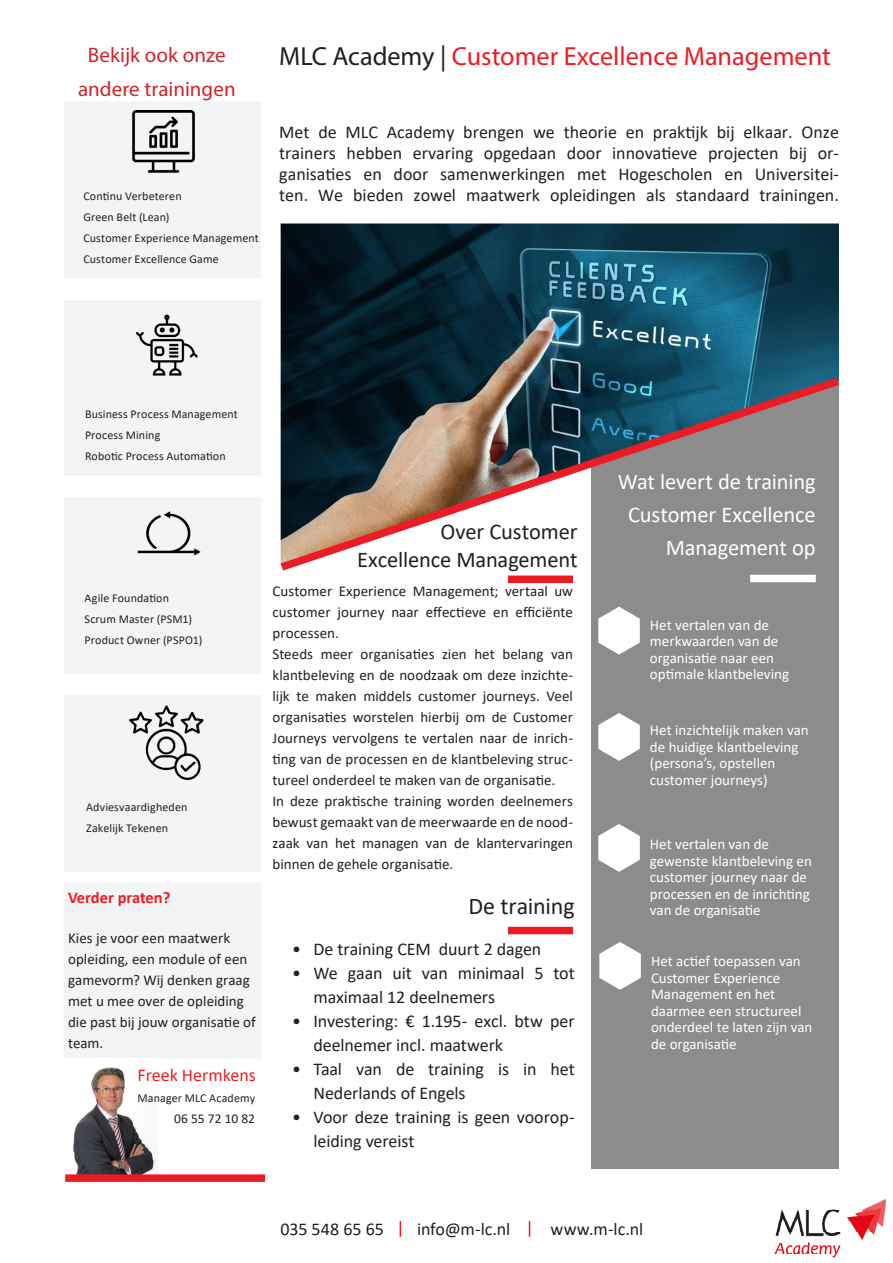
<style>
.page{position:relative;width:893px;height:1263px;background:#fff}
.page>*{position:absolute;margin:0;border:0;box-sizing:border-box;transform-origin:0 0}
._41_Header_black_Tit{font:26.25px "Myriad Pro";color:#ed1c24}
.t1{font:24px "Calibri";letter-spacing:-.01em;color:#231f20}
.t2{font:22.5px/33px "Calibri";letter-spacing:-.01em;color:#fff;text-align:center}
.t3{font:22.5px "Calibri";letter-spacing:-.01em;color:#231f20}
._12_Small_Title_blac{font:21px "Myriad Pro";letter-spacing:.005em;color:#d1232a}
._12_Subheader_black{font:18px/24px "Calibri";letter-spacing:-.005em;color:#231f20}
.Box2_Question{font:18px "Calibri";letter-spacing:-.005em;color:#231f20}
.t4{font:18px "Calibri";color:#ed1c24}
.t5{font:700 16.5px "Calibri";letter-spacing:-.005em;color:#ed1c24}
.t6{font:15px/21px "Calibri";letter-spacing:.005em;color:#231f20;text-align:justify}
.t7{font:15px/16.5px "Calibri";color:#fff}
.t8{font:13.5px "Calibri";letter-spacing:.005em;color:#231f20}
.t9{font:12px "Calibri";letter-spacing:.01em;color:#231f20}
.s1{color:#231f20}
</style>
<div class="page">
<div style="left:64px;top:101px;width:197px;height:177px;background:#f3f4f5"></div>
<div style="left:591px;top:362px;width:248px;height:807px;background:#8c8c8c"></div>
<img style="left:281px;top:223px;width:558px;height:149px">
<div style="left:508px;top:575px;width:65px;height:8px;background:#ed1c24"></div>
<div style="left:508px;top:927px;width:65px;height:7px;background:#ed1c24"></div>
<svg style="left:598px;top:607px;width:42px;height:47px"></svg>
<div style="left:750px;top:575px;width:66px;height:7px;background:#fff"></div>
<svg style="left:598px;top:713px;width:42px;height:48px"></svg>
<svg style="left:598px;top:824px;width:42px;height:48px"></svg>
<svg style="left:599px;top:942px;width:42px;height:48px"></svg>
<img style="left:774px;top:1199px;width:112px;height:59px">
<svg style="left:280px;top:372px;width:559px;height:204px"></svg>
<svg style="left:400px;top:1221px;width:1px;height:16px"></svg>
<svg style="left:529px;top:1221px;width:1px;height:16px"></svg>
<div style="left:64px;top:695px;width:197px;height:177px;background:#f3f4f5"></div>
<div style="left:64px;top:300px;width:197px;height:176px;background:#f3f4f5"></div>
<div style="left:64px;top:497px;width:197px;height:176px;background:#f3f4f5"></div>
<div style="left:64px;top:882px;width:197px;height:177px;background:#f3f4f5"></div>
<img style="left:73px;top:1067px;width:84px;height:107px">
<div style="left:65px;top:1174px;width:200px;height:8px;background:#ed1c24"></div>
<img style="left:132px;top:111px;width:63px;height:62px">
<img style="left:129px;top:706px;width:75px;height:75px">
<img style="left:135px;top:314px;width:63px;height:62px">
<img style="left:137px;top:511px;width:64px;height:45px">
<p class="_12_Small_Title_blac" style="left:88px;top:42px;width:139px">Bekijk ook onze</p>
<p class="_41_Header_black_Tit" style="left:279px;top:40px;width:553px"><span class="s1">MLC Academy |</span> Customer Excellence Management</p>
<p class="_12_Small_Title_blac" style="left:78px;top:76px;width:159px">andere trainingen</p>
<p class="t9" style="left:83px;top:188px;width:100px">Continu Verbeteren</p>
<p class="t9" style="left:83px;top:209px;width:88px">Green Belt (Lean)</p>
<p class="t9" style="left:83px;top:230px;width:177px">Customer Experience Management</p>
<p class="t9" style="left:83px;top:251px;width:137px">Customer Excellence Game</p>
<p class="_12_Subheader_black" style="left:279px;top:121px;width:561px;line-height:21px;text-align:justify">Met de MLC Academy brengen we theorie en praktijk bij elkaar. Onze trainers hebben ervaring opgedaan door innovatieve projecten bij or&shy;ganisaties en door samenwerkingen met Hogescholen en Universitei&shy;ten. We bieden zowel maatwerk opleidingen als standaard trainingen.</p>
<p class="t9" style="left:85px;top:406px;width:154px">Business Process Management</p>
<p class="t9" style="left:85px;top:427px;width:77px">Process Mining</p>
<p class="t9" style="left:85px;top:448px;width:142px">Robotic Process Automation</p>
<p class="t9" style="left:85px;top:589px;width:86px">Agile Foundation</p>
<p class="t9" style="left:85px;top:610px;width:109px">Scrum Master (PSM1)</p>
<p class="t9" style="left:85px;top:631px;width:119px">Product Owner (PSPO1)</p>
<p class="t9" style="left:86px;top:799px;width:103px">Adviesvaardigheden</p>
<p class="t9" style="left:86px;top:820px;width:83px">Zakelijk Tekenen</p>
<p class="t5" style="left:68px;top:885px;width:104px">Verder praten?</p>
<p class="t6" style="left:68px;top:927px;width:189px;text-align:left">Kies je voor een maatwerk opleiding, een module of een gamevorm? Wij denken graag met u mee over de opleiding die past bij jouw organisatie of team.</p>
<p class="t4" style="left:137px;top:1062px;width:120px">Freek Hermkens</p>
<p class="t9" style="left:137px;top:1089px;width:119px">Manager MLC Academy</p>
<p class="t8" style="left:174px;top:1109px;width:82px">06 55 72 10 82</p>
<p class="t3" style="left:440px;top:516px;width:139px">Over Customer</p>
<p class="t3" style="left:357px;top:544px;width:222px">Excellence Management</p>
<p class="t6" style="left:273px;top:580px;width:302px">Customer Experience Management; vertaal uw customer journey naar effectieve en efficiënte processen.</p>
<p class="t6" style="left:273px;top:643px;width:302px">Steeds meer organisaties zien het belang van klantbeleving en de noodzaak om deze inzichte&shy;lijk te maken middels customer journeys. Veel organisaties worstelen hierbij om de Customer Journeys vervolgens te vertalen naar de inrich&shy;ting van de processen en de klantbeleving struc&shy;tureel onderdeel te maken van de organisatie.</p>
<p class="t6" style="left:273px;top:790px;width:302px">In deze praktische training worden deelnemers bewust gemaakt van de meerwaarde en de nood&shy;zaak van het managen van de klantervaringen binnen de gehele organisatie.</p>
<p class="t1" style="left:468px;top:890px;width:108px">De training</p>
<p class="_12_Subheader_black" style="left:292px;top:937px;width:251px">• De training CEM duurt 2 dagen</p>
<p class="_12_Subheader_black" style="left:313px;top:961px;width:263px;text-indent:-21px">• We gaan uit van minimaal 5 tot maximaal 12 deelnemers</p>
<p class="_12_Subheader_black" style="left:313px;top:1009px;width:263px;text-indent:-21px">• Investering: € 1.195- excl. btw per deelnemer incl. maatwerk</p>
<p class="_12_Subheader_black" style="left:313px;top:1057px;width:263px;text-indent:-21px">• Taal van de training is in het<br>Nederlands of Engels</p>
<p class="_12_Subheader_black" style="left:313px;top:1105px;width:263px;text-indent:-21px">• Voor deze training is geen voorop&shy;leiding vereist</p>
<p class="t2" style="left:618px;top:464px;width:200px">Wat levert de training<br>Customer Excellence</p>
<p class="t2" style="left:666px;top:530px;width:151px">Management op</p>
<p class="t7" style="left:650px;top:616px;width:141px">Het vertalen van de merkwaarden van de organisatie naar een optimale klantbeleving</p>
<p class="t7" style="left:650px;top:722px;width:160px">Het inzichtelijk maken van de huidige klantbeleving (persona’s, opstellen customer journeys)</p>
<p class="t7" style="left:650px;top:836px;width:163px">Het vertalen van de gewenste klantbeleving en customer journey naar de processen en de inrichting van de organisatie</p>
<p class="t7" style="left:651px;top:953px;width:163px">Het actief toepassen van<br>Customer Experience<br>Management en het daarmee een structureel onderdeel te laten zijn van de organisatie</p>
<p class="Box2_Question" style="left:281px;top:1216px;width:105px">035 548 65 65</p>
<p class="Box2_Question" style="left:417px;top:1216px;width:95px">info@m-lc.nl</p>
<p class="Box2_Question" style="left:551px;top:1216px;width:94px">www.m-lc.nl</p>
</div>
